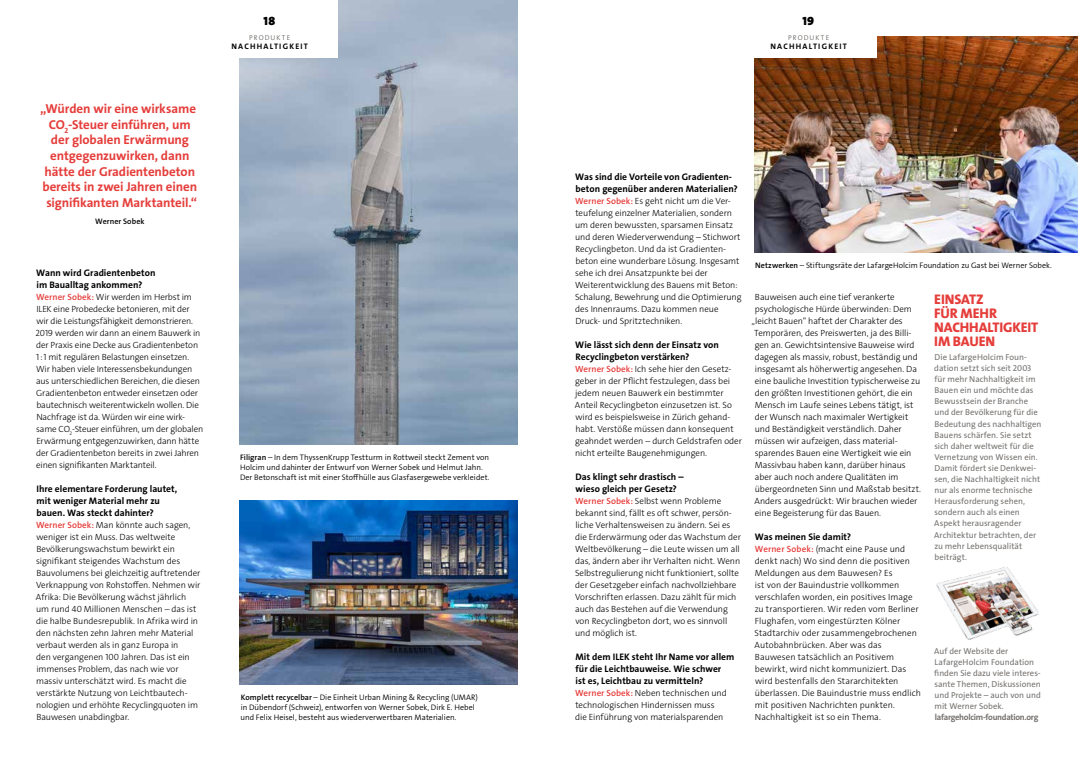
<style>
.page{position:relative;width:1078px;height:760px;background:#fff}
.page>*{position:absolute;margin:0;border:0;box-sizing:border-box;transform-origin:0 0}
.t1{font:14px/14px "The Sans LP8 Ex Bld";letter-spacing:-.005em;color:#e53d3a}
.t2{font:13px/15.6px "The Sans LP7 Bld";letter-spacing:-.01em;color:#e53d3a;text-align:center}
.t3{font:900 12px "The Sans LP9";color:#000}
.t4{font:9.5px/12px "The Sans LP7 Bld";color:#000}
.t5{font:9px/12px "The Sans LP3 Lig";letter-spacing:-.005em;color:#000}
.t6{font:8.6px/11.1px "The Sans LP5 Plain";color:#75726f}
.t7{font:8.6px "The Sans LP7 Bld";letter-spacing:-.035em;color:#75726f}
.t8{font:8px/10px "The Sans LP4 Se Lig";color:#000}
.t9{font:8px "The Sans LP7 Bld";letter-spacing:.155em;color:#000}
.t10{font:8px "The Sans LP6 Se Bld";letter-spacing:.01em;color:#000}
.t11{font:7px "The Sans LP3 Lig";letter-spacing:.155em;color:#55524e}
.s1{font-family:"The Sans LP6 Se Bld";color:#e53d3a}
.s2{font-family:"The Sans LP6 Se Bld"}
</style>
<div class="page">
<img style="left:239px;top:0;width:278px;height:444px">
<img style="left:240px;top:500px;width:277px;height:184px">
<img style="left:754px;top:36px;width:323px;height:216px">
<img style="left:936px;top:567px;width:103px;height:73px">
<div style="left:740px;top:0;width:136px;height:58px;background:#fff"></div>
<div style="left:201px;top:0;width:136px;height:58px;background:#fff"></div>
<h2 class="t2" style="left:40px;top:101px;width:159px">„Würden wir eine wirksame<br>CO<sub>2</sub>-Steuer einführen, um der globalen Erwärmung entgegenzuwirken, dann hätte der Gradientenbeton bereits in zwei Jahren einen signifikanten Marktanteil.“</h2>
<p class="t10" style="left:95px;top:216px;width:51px">Werner Sobek</p>
<p class="t4" style="left:36px;top:267px;width:121px">Wann wird Gradientenbeton im Baualltag ankommen?</p>
<p class="t5" style="left:36px;top:291px;width:169px"><span class="s1">Werner Sobek:</span> Wir werden im Herbst im ILEK eine Probedecke betonieren, mit der wir die Leistungsfähigkeit demonstrieren.<br>2019 werden wir dann an einem Bauwerk in der Praxis eine Decke aus Gradientenbeton 1:1 mit regulären Belastungen einsetzen.<br>Wir haben viele Interessensbekundungen aus unterschiedlichen Bereichen, die diesen Gradientenbeton entweder einsetzen oder bautechnisch weiterentwickeln wollen. Die Nachfrage ist da. Würden wir eine wirk&shy;same CO<sub>2</sub>-Steuer einführen, um der globalen Erwärmung entgegenzuwirken, dann hätte der Gradientenbeton bereits in zwei Jahren einen signifikanten Marktanteil.</p>
<p class="t4" style="left:37px;top:483px;width:142px">Ihre elementare Forderung lautet, mit weniger Material mehr zu bauen. Was steckt dahinter?</p>
<p class="t5" style="left:36px;top:519px;width:166px"><span class="s1">Werner Sobek:</span> Man könnte auch sagen, weniger ist ein Muss. Das weltweite Bevölkerungswachstum bewirkt ein signifikant steigendes Wachstum des Bauvolumens bei gleichzeitig auftretender Verknappung von Rohstoffen. Nehmen wir Afrika: Die Bevölkerung wächst jährlich um rund 40 Millionen Menschen – das ist die halbe Bundesrepublik. In Afrika wird in den nächsten zehn Jahren mehr Material verbaut werden als in ganz Europa in<br>den vergangenen 100 Jahren. Das ist ein immenses Problem, das nach wie vor massiv unterschätzt wird. Es macht die verstärkte Nutzung von Leichtbautech&shy;nologien und erhöhte Recyclingquoten im Bauwesen unabdingbar.</p>
<h3 class="t3" style="left:263px;top:14px;width:13px">18</h3>
<p class="t11" style="left:249px;top:33px;width:42px">PRODUKTE</p>
<p class="t9" style="left:231px;top:41px;width:78px">NACHHALTIGKEIT</p>
<p class="t8" style="left:240px;top:452px;width:251px"><span class="s2">Filigran</span> – In dem ThyssenKrupp Testturm in Rottweil steckt Zement von<br>Holcim und dahinter der Entwurf von Werner Sobek und Helmut Jahn.<br>Der Betonschaft ist mit einer Stoffhülle aus Glasfasergewebe verkleidet.</p>
<p class="t8" style="left:240px;top:692px;width:239px"><span class="s2">Komplett recycelbar</span> – Die Einheit Urban Mining &amp; Recycling (UMAR) in Dübendorf (Schweiz), entworfen von Werner Sobek, Dirk E. Hebel und Felix Heisel, besteht aus wiederverwertbaren Materialien.</p>
<h3 class="t3" style="left:802px;top:14px;width:13px">19</h3>
<p class="t11" style="left:788px;top:33px;width:42px">PRODUKTE</p>
<p class="t9" style="left:770px;top:41px;width:78px">NACHHALTIGKEIT</p>
<p class="t4" style="left:575px;top:171px;width:164px">Was sind die Vorteile von Gradienten&shy;beton gegenüber anderen Materialien?</p>
<p class="t5" style="left:575px;top:195px;width:168px"><span class="s1">Werner Sobek:</span> Es geht nicht um die Ver&shy;teufelung einzelner Materialien, sondern um deren bewussten, sparsamen Einsatz und deren Wiederverwendung – Stichwort Recyclingbeton. Und da ist Gradienten&shy;beton eine wunderbare Lösung. Insgesamt sehe ich drei Ansatzpunkte bei der Weiterentwicklung des Bauens mit Beton:<br>Schalung, Bewehrung und die Optimierung des Innenraums. Dazu kommen neue Druck- und Spritztechniken.</p>
<p class="t4" style="left:575px;top:339px;width:145px">Wie lässt sich denn der Einsatz von<br>Recyclingbeton verstärken?</p>
<p class="t5" style="left:575px;top:363px;width:168px"><span class="s1">Werner Sobek:</span> Ich sehe hier den Gesetz&shy;geber in der Pflicht festzulegen, dass bei jedem neuen Bauwerk ein bestimmter Anteil Recyclingbeton einzusetzen ist. So wird es beispielsweise in Zürich gehand&shy;habt. Verstöße müssen dann konsequent geahndet werden – durch Geldstrafen oder nicht erteilte Baugenehmigungen.</p>
<p class="t4" style="left:575px;top:471px;width:110px">Das klingt sehr drastisch – wieso gleich per Gesetz?</p>
<p class="t5" style="left:575px;top:495px;width:167px"><span class="s1">Werner Sobek:</span> Selbst wenn Probleme bekannt sind, fällt es oft schwer, persön&shy;liche Verhaltensweisen zu ändern. Sei es die Erderwärmung oder das Wachstum der Weltbevölkerung – die Leute wissen um all das, ändern aber ihr Verhalten nicht. Wenn Selbstregulierung nicht funktioniert, sollte der Gesetzgeber einfach nachvollziehbare Vorschriften erlassen. Dazu zählt für mich auch das Bestehen auf die Verwendung von Recyclingbeton dort, wo es sinnvoll und möglich ist.</p>
<p class="t4" style="left:575px;top:651px;width:160px">Mit dem ILEK steht Ihr Name vor allem für die Leichtbauweise. Wie schwer<br>ist es, Leichtbau zu vermitteln?</p>
<p class="t5" style="left:575px;top:687px;width:153px"><span class="s1">Werner Sobek:</span> Neben technischen und technologischen Hindernissen muss die Einführung von materialsparenden</p>
<p class="t8" style="left:755px;top:260px;width:298px"><span class="s2">Netzwerken</span> – Stiftungsräte der LafargeHolcim Foundation zu Gast bei Werner Sobek.</p>
<p class="t5" style="left:754px;top:291px;width:141px">Bauweisen auch eine tief verankerte</p>
<p class="t5" style="left:754px;top:303px;width:158px">psychologische Hürde überwinden: Dem</p>
<p class="t5" style="left:751px;top:315px;width:153px">„leicht Bauen“ haftet der Charakter des</p>
<p class="t5" style="left:754px;top:327px;width:159px">Temporären, des Preiswerten, ja des Billi-</p>
<p class="t5" style="left:754px;top:339px;width:161px">gen an. Gewichtsintensive Bauweise wird</p>
<p class="t5" style="left:754px;top:351px;width:164px">dagegen als massiv, robust, beständig und</p>
<p class="t5" style="left:754px;top:363px;width:163px">insgesamt als höherwertig angesehen. Da</p>
<p class="t5" style="left:754px;top:375px;width:167px">eine bauliche Investition typischerweise zu</p>
<p class="t5" style="left:754px;top:387px;width:159px">den größten Investitionen gehört, die ein</p>
<p class="t5" style="left:754px;top:399px;width:160px">Mensch im Laufe seines Lebens tätigt, ist</p>
<p class="t5" style="left:754px;top:411px;width:155px">der Wunsch nach maximaler Wertigkeit</p>
<p class="t5" style="left:754px;top:423px;width:148px">und Beständigkeit verständlich. Daher</p>
<p class="t5" style="left:754px;top:435px;width:143px">müssen wir aufzeigen, dass material-</p>
<p class="t5" style="left:754px;top:447px;width:158px">sparendes Bauen eine Wertigkeit wie ein</p>
<p class="t5" style="left:754px;top:459px;width:152px">Massivbau haben kann, darüber hinaus</p>
<p class="t5" style="left:754px;top:471px;width:145px">aber auch noch andere Qualitäten im</p>
<p class="t5" style="left:754px;top:483px;width:168px">übergeordneten Sinn und Maßstab besitzt.</p>
<p class="t5" style="left:754px;top:495px;width:164px">Anders ausgedrückt: Wir brauchen wieder</p>
<p class="t5" style="left:754px;top:507px;width:128px">eine Begeisterung für das Bauen.</p>
<p class="t4" style="left:754px;top:531px;width:98px">Was meinen Sie damit?</p>
<p class="t5" style="left:754px;top:543px;width:168px"><span class="s1">Werner Sobek:</span> (macht eine Pause und denkt nach) Wo sind denn die positiven Meldungen aus dem Bauwesen? Es<br>ist von der Bauindustrie vollkommen verschlafen worden, ein positives Image zu transportieren. Wir reden vom Berliner Flughafen, vom eingestürzten Kölner Stadtarchiv oder zusammengebrochenen Autobahnbrücken. Aber was das Bauwesen tatsächlich an Positivem bewirkt, wird nicht kommuniziert. Das wird bestenfalls den Stararchitekten überlassen. Die Bauindustrie muss endlich mit positiven Nachrichten punkten.<br>Nachhaltigkeit ist so ein Thema.</p>
<h1 class="t1" style="left:934px;top:292px;width:105px">EINSATZ<br>FÜR MEHR<br>NACHHALTIGKEIT<br>IM BAUEN</h1>
<p class="t6" style="left:934px;top:351px;width:109px">Die LafargeHolcim Foun&shy;dation setzt sich seit 2003 für mehr Nachhaltigkeit im<br>Bauen ein und möchte das<br>Bewusstsein der Branche und der Bevölkerung für die<br>Bedeutung des nachhaltigen<br>Bauens schärfen. Sie setzt sich daher weltweit für die<br>Vernetzung von Wissen ein.<br>Damit fördert sie Denkwei&shy;sen, die Nachhaltigkeit nicht nur als enorme technische<br>Herausforderung sehen, sondern auch als einen<br>Aspekt herausragender<br>Architektur betrachten, der zu mehr Lebensqualität beiträgt.</p>
<p class="t6" style="left:934px;top:645px;width:108px">Auf der Website der<br>LafargeHolcim Foundation finden Sie dazu viele interes&shy;sante Themen, Diskussionen und Projekte – auch von und mit Werner Sobek.</p>
<p class="t7" style="left:934px;top:712px;width:105px">lafargeholcim-foundation.org</p>
</div>
